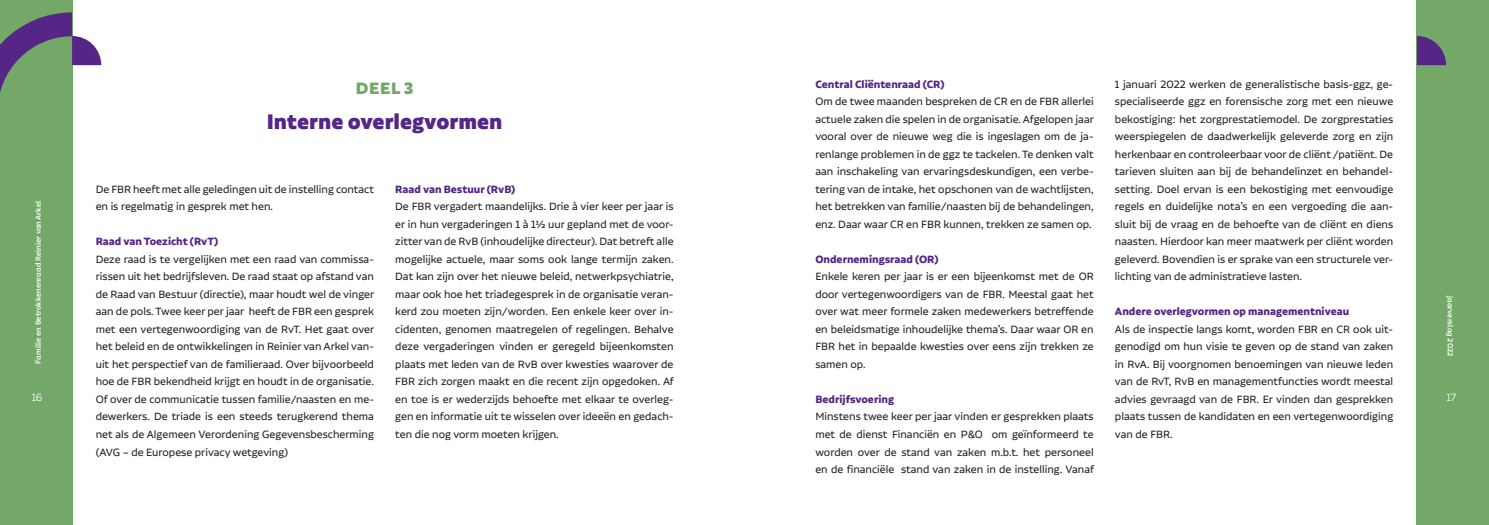
<style>
.page{position:relative;width:1489px;height:525px;background:#fff}
.page>*{position:absolute;margin:0;border:0;box-sizing:border-box;transform-origin:0 0}
.t1{font:900 25px "Alvar Essential";color:#542685}
.t2{font:900 17.5px "Brocha";color:#74a869}
.t3{font:12.5px/17.5px "Alvar Essential";color:#231f20;text-align:justify}
.t4{font:700 12.5px "Alvar Essential";color:#542685}
.t5{font:300 12.5px "Alvar Pro";color:#fff}
.t6{font:300 12.5px "Alvar Essential";color:#fff}
.t7{font:500 8.75px "Alvar Essential Alt";color:#fff}
</style>
<div class="page">
<div style="left:1416px;top:0;width:72px;height:524px;background:#74a869"></div>
<div style="left:0;top:0;width:72px;height:524px;background:#74a869"></div>
<svg style="left:0;top:12px;width:101px;height:100px"></svg>
<svg style="left:1416px;top:36px;width:29px;height:29px"></svg>
<p class="t7" style="left:33px;top:363px;width:164px;rotate:-90deg">Familie en Betrokkenenraad Reinier van Arkel</p>
<p class="t6" style="left:32px;top:391px;width:12px">16</p>
<p class="t2" style="left:355px;top:78px;width:60px">DEEL 3</p>
<p class="t1" style="left:267px;top:107px;width:237px">Interne overlegvormen</p>
<p class="t3" style="left:96px;top:180px;width:280px">De FBR heeft met alle geledingen uit de instelling contact en is regelmatig in gesprek met hen.</p>
<p class="t4" style="left:96px;top:234px;width:124px">Raad van Toezicht (RvT)</p>
<p class="t3" style="left:96px;top:250px;width:280px">Deze raad is te vergelijken met een raad van commissa&shy;rissen uit het bedrijfsleven. De raad staat op afstand van de Raad van Bestuur (directie), maar houdt wel de vinger aan de pols. Twee keer per jaar heeft de FBR een gesprek met een vertegenwoordiging van de RvT. Het gaat over het beleid en de ontwikkelingen in Reinier van Arkel van&shy;uit het perspectief van de familieraad. Over bijvoorbeeld hoe de FBR bekendheid krijgt en houdt in de organisatie.<br>Of over de communicatie tussen familie/naasten en me&shy;dewerkers. De triade is een steeds terugkerend thema net als de Algemeen Verordening Gegevensbescherming (AVG – de Europese privacy wetgeving)</p>
<p class="t4" style="left:395px;top:182px;width:122px">Raad van Bestuur (RvB)</p>
<p class="t3" style="left:395px;top:197px;width:280px">De FBR vergadert maandelijks. Drie à vier keer per jaar is er in hun vergaderingen 1 à 1½ uur gepland met de voor&shy;zitter van de RvB (inhoudelijke directeur). Dat betreft alle mogelijke actuele, maar soms ook lange termijn zaken.<br>Dat kan zijn over het nieuwe beleid, netwerkpsychiatrie, maar ook hoe het triadegesprek in de organisatie veran&shy;kerd zou moeten zijn/worden. Een enkele keer over in&shy;cidenten, genomen maatregelen of regelingen. Behalve deze vergaderingen vinden er geregeld bijeenkomsten plaats met leden van de RvB over kwesties waarover de FBR zich zorgen maakt en die recent zijn opgedoken. Af en toe is er wederzijds behoefte met elkaar te overleg&shy;gen en informatie uit te wisselen over ideeën en gedach&shy;ten die nog vorm moeten krijgen.</p>
<p class="t4" style="left:815px;top:77px;width:131px">Central Cliëntenraad (CR)</p>
<p class="t3" style="left:815px;top:92px;width:280px">Om de twee maanden bespreken de CR en de FBR allerlei actuele zaken die spelen in de organisatie. Afgelopen jaar vooral over de nieuwe weg die is ingeslagen om de ja&shy;renlange problemen in de ggz te tackelen. Te denken valt aan inschakeling van ervaringsdeskundigen, een verbe&shy;tering van de intake, het opschonen van de wachtlijsten, het betrekken van familie/naasten bij de behandelingen, enz. Daar waar CR en FBR kunnen, trekken ze samen op.</p>
<p class="t4" style="left:815px;top:252px;width:125px">Ondernemingsraad (OR)</p>
<p class="t3" style="left:815px;top:267px;width:280px">Enkele keren per jaar is er een bijeenkomst met de OR door vertegenwoordigers van de FBR. Meestal gaat het over wat meer formele zaken medewerkers betreffende en beleidsmatige inhoudelijke thema’s. Daar waar OR en FBR het in bepaalde kwesties over eens zijn trekken ze samen op.</p>
<p class="t4" style="left:815px;top:392px;width:80px">Bedrijfsvoering</p>
<p class="t3" style="left:815px;top:407px;width:280px">Minstens twee keer per jaar vinden er gesprekken plaats met de dienst Financiën en P&amp;O om geïnformeerd te worden over de stand van zaken m.b.t. het personeel en de financiële stand van zaken in de instelling. Vanaf</p>
<p class="t3" style="left:1114px;top:75px;width:280px">1 januari 2022 werken de generalistische basis-ggz, ge&shy;specialiseerde ggz en forensische zorg met een nieuwe bekostiging: het zorgprestatiemodel. De zorgprestaties weerspiegelen de daadwerkelijk geleverde zorg en zijn herkenbaar en controleerbaar voor de cliënt /patiënt. De tarieven sluiten aan bij de behandelinzet en behandel&shy;setting. Doel ervan is een bekostiging met eenvoudige regels en duidelijke nota’s en een vergoeding die aan&shy;sluit bij de vraag en de behoefte van de cliënt en diens naasten. Hierdoor kan meer maatwerk per cliënt worden geleverd. Bovendien is er sprake van een structurele ver&shy;lichting van de administratieve lasten.</p>
<p class="t4" style="left:1114px;top:304px;width:236px">Andere overlegvormen op managementniveau</p>
<p class="t3" style="left:1114px;top:320px;width:280px">Als de inspectie langs komt, worden FBR en CR ook uit&shy;genodigd om hun visie te geven op de stand van zaken in RvA. Bij voorgnomen benoemingen van nieuwe leden van de RvT, RvB en managementfuncties wordt meestal advies gevraagd van de FBR. Er vinden dan gesprekken plaats tussen de kandidaten en een vertegenwoordiging van de FBR.</p>
<p class="t7" style="left:1454px;top:296px;width:62px;rotate:90deg">jaarverslag 2022</p>
<p class="t5" style="left:1446px;top:391px;width:11px">17</p>
</div>
